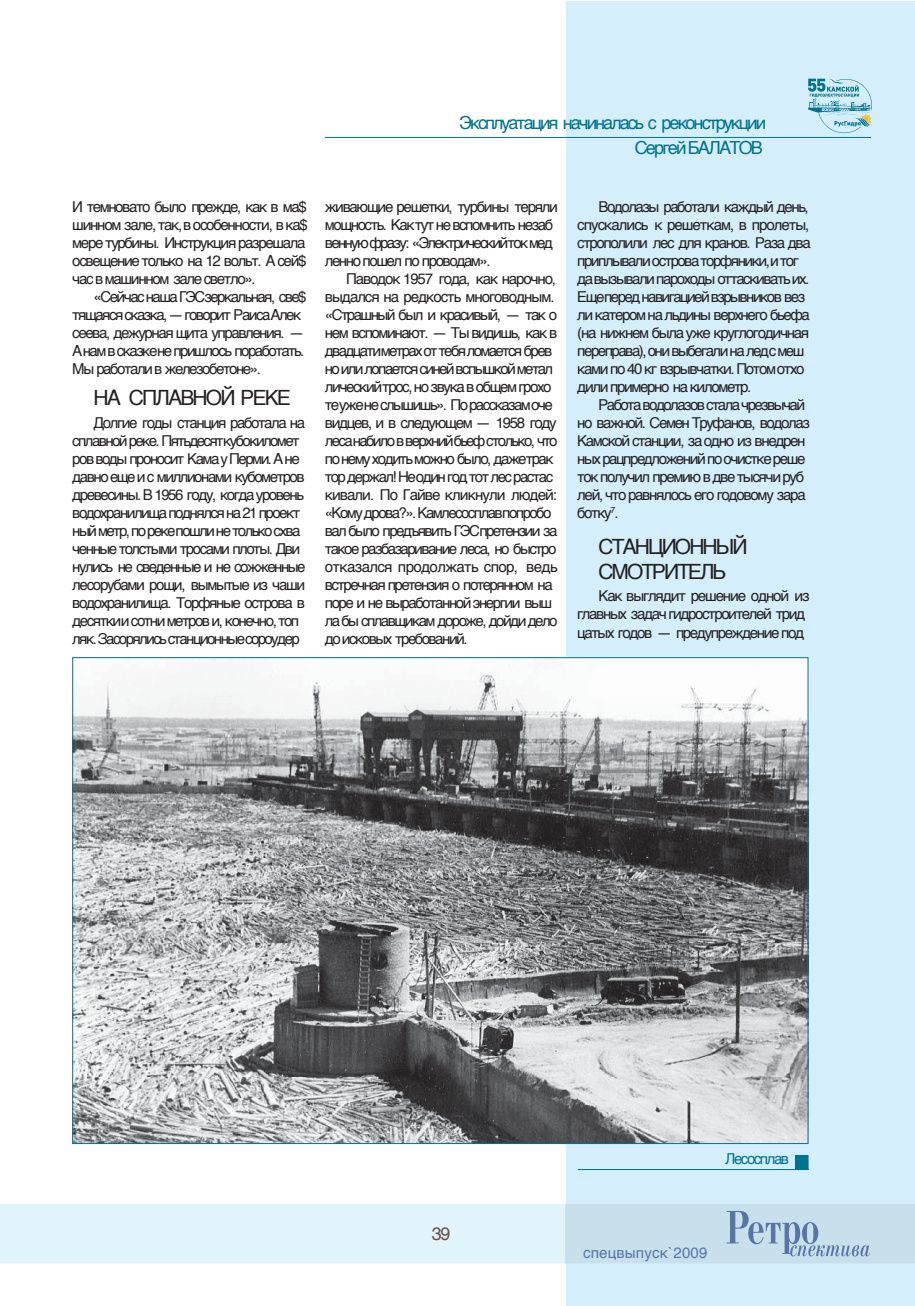
<style>
.page{position:relative;width:915px;height:1306px;background:#fff}
.page>*{position:absolute;margin:0;border:0;box-sizing:border-box;transform-origin:0 0}
.t1{font:21px/25.2px "Helvetica";letter-spacing:-.09em;color:#231f20}
.t2{font:18px/25px "Helvetica";letter-spacing:-.11em;color:#00718e;text-align:right}
.t3{font:18px "Helvetica";color:#6b4f46}
.t4{font:15px/18px "Helvetica";letter-spacing:-.095em;color:#231f20}
.t5{font:15px "Helvetica";letter-spacing:.015em;color:#5975a7}
.t6{font:15px "Helvetica";letter-spacing:-.095em;color:#00718e}
</style>
<div class="page">
<div style="left:565px;top:1px;width:349px;height:1304px;background:#d4effb"></div>
<svg style="left:808px;top:79px;width:63px;height:54px"></svg>
<div style="left:1px;top:1204px;width:912px;height:58px;background:#e1f4fc"></div>
<div style="left:0;top:1203px;width:914px;height:60px;border:2px solid #e1f4fc"></div>
<div style="left:565px;top:1204px;width:348px;height:58px;background:#c7e0ec"></div>
<div style="left:565px;top:1203px;width:349px;height:60px;border:2px solid #c7e0ec"></div>
<svg style="left:726px;top:1211px;width:143px;height:45px"></svg>
<hr style="left:325px;top:137px;width:545px;height:1px;background:#00718e">
<div style="left:794px;top:1154px;width:14px;height:15px;background:#00718e"></div>
<hr style="left:577px;top:1169px;width:231px;height:1px;background:#00718e">
<img style="left:74px;top:659px;width:732px;height:482px">
<p class="t4" style="left:72px;top:199px;width:237px">И темновато было прежде, как в ма$ шинном зале, так, в особенности, в ка$ мере турбины. Инструкция разрешала освещение только на 12 вольт. А сей$ час в машинном зале светло».</p>
<p class="t4" style="left:72px;top:289px;width:236px;text-indent:21px">«Сейчас наша ГЭС зеркальная, све$ тящаяся сказка, — говорит Раиса Алек сеева, дежурная щита управления. — А нам в сказке не пришлось поработать.<br>Мы работали в железобетоне».</p>
<h1 class="t1" style="left:94px;top:387px;width:199px">НА СПЛАВНОЙ РЕКЕ</h1>
<p class="t4" style="left:72px;top:414px;width:235px;text-indent:21px">Долгие годы станция работала на сплавной реке. Пятьдесят кубокиломет ров воды проносит Кама у Перми. А не давно еще и с миллионами кубометров древесины. В 1956 году, когда уровень водохранилища поднялся на 21 проект ный метр, по реке пошли не только схва ченные толстыми тросами плоты. Дви нулись не сведенные и не сожженные лесорубами рощи, вымытые из чаши водохранилища. Торфяные острова в десятки и сотни метров и, конечно, топ ляк. Засорялись станционные сороудер</p>
<p class="t2" style="left:459px;top:112px;width:308px">Эксплуатация начиналась с реконструкции<br>Сергей БАЛАТОВ</p>
<p class="t4" style="left:325px;top:199px;width:234px">живающие решетки, турбины теряли мощность. Как тут не вспомнить незаб венную фразу: «Электрический ток мед ленно пошел по проводам».</p>
<p class="t4" style="left:325px;top:271px;width:234px;text-indent:21px">Паводок 1957 года, как нарочно, выдался на редкость многоводным. «Страшный был и красивый, — так о нем вспоминают. — Ты видишь, как в двадцати метрах от тебя ломается брев но или лопается синей вспышкой метал лический трос, но звука в общем грохо те уже не слышишь». По рассказам оче видцев, и в следующем — 1958 году леса набило в верхний бьеф столько, что по нему ходить можно было, даже трак тор держал! Не один год тот лес растас кивали. По Гайве кликнули людей: «Кому дрова?». Камлесосплав попробо вал было предъявить ГЭС претензии за такое разбазаривание леса, но быстро отказался продолжать спор, ведь встречная претензия о потерянном на поре и не выработанной энергии выш ла бы сплавщикам дороже, дойди дело до исковых требований.</p>
<p class="t4" style="left:577px;top:199px;width:235px;text-indent:21px">Водолазы работали каждый день, спускались к решеткам, в пролеты, строполили лес для кранов. Раза два приплывали острова торфяники,и тог да вызывали пароходы оттаскивать их.<br>Еще перед навигацией взрывников вез ли катером на льдины верхнего бьефа (на нижнем была уже круглогодичная переправа), они выбегали на лед с меш ками по 40 кг взрывчатки. Потом отхо дили примерно на километр.</p>
<p class="t4" style="left:577px;top:397px;width:234px;text-indent:21px">Работа водолазов стала чрезвычай но важной. Семен Труфанов, водолаз<br>Камской станции, за одно из внедрен ных рацпредложений по очистке реше ток получил премию в две тысячи руб лей, что равнялось его годовому зара ботку<sup>7</sup>.</p>
<h1 class="t1" style="left:598px;top:535px;width:150px">СТАНЦИОННЫЙ<br>СМОТРИТЕЛЬ</h1>
<p class="t4" style="left:577px;top:588px;width:234px;text-indent:21px">Как выглядит решение одной из главных задач гидростроителей трид цатых годов — предупреждение под</p>
<p class="t3" style="left:431px;top:1226px;width:20px">39</p>
<p class="t6" style="left:725px;top:1152px;width:65px">Лесосплав</p>
<p class="t5" style="left:582px;top:1246px;width:126px">спецвыпуск`2009</p>
</div>
